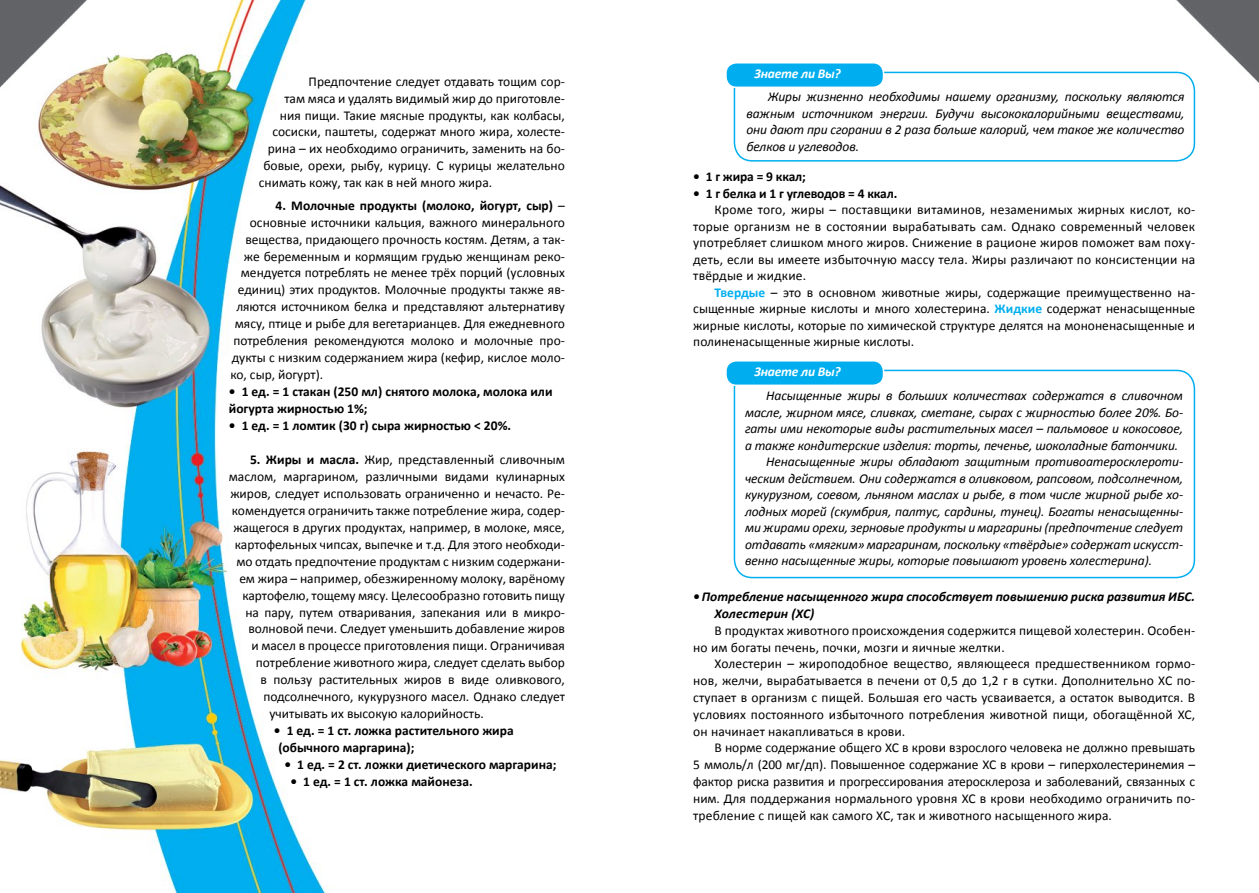
<style>
.page{position:relative;width:1259px;height:893px;background:#fff}
.page>*{position:absolute;margin:0;border:0;box-sizing:border-box;transform-origin:0 0}
.t1{font:13.5px/16.8px "Calibri";color:#000;text-align:justify}
.t2{font:italic 13.5px/16.5px "Calibri";letter-spacing:-.01em;color:#000;text-align:justify}
.t3{font:700 13.5px "Calibri";color:#000}
.t4{font:italic 700 13.5px "Calibri";color:#000}
.t5{font:italic 700 13.5px "Calibri";letter-spacing:-.015em;color:#fff}
.s1{font-weight:400}
.s2{font-weight:700}
.s3{font-weight:700;color:#00aeef}
</style>
<div class="page">
<img style="left:0;top:114px;width:333px;height:779px">
<div style="left:733px;top:72px;width:462px;height:90px;border:2px solid #00aeef;border-radius:18px"></div>
<div style="left:733px;top:370px;width:462px;height:208px;border:2px solid #00aeef;border-radius:18px"></div>
<div style="left:726px;top:361px;width:157px;height:24px;background:#00aeef;border-radius:10px"></div>
<div style="left:725px;top:360px;width:159px;height:26px;border:2px solid #fff;border-radius:10px"></div>
<img style="left:0;top:0;width:1259px;height:114px">
<p class="t1" style="left:309px;top:73px;width:258px">Предпочтение следует отдавать тощим сор-</p>
<p class="t1" style="left:284px;top:90px;width:282px">там мяса и удалять видимый жир до приготовле-</p>
<p class="t1" style="left:280px;top:107px;width:287px">ния пищи. Такие мясные продукты, как колбасы,</p>
<p class="t1" style="left:272px;top:124px;width:294px">сосиски, паштеты, содержат много жира, холесте-</p>
<p class="t1" style="left:268px;top:141px;width:298px">рина – их необходимо ограничить, заменить на бо-</p>
<p class="t1" style="left:263px;top:158px;width:303px">бовые, орехи, рыбу, курицу. С курицы желательно</p>
<p class="t1" style="left:259px;top:174px;width:235px">снимать кожу, так как в ней много жира.</p>
<p class="t3" style="left:276px;top:197px;width:291px">4. Молочные продукты (молоко, йогурт, сыр) <span class="s1">–</span></p>
<p class="t1" style="left:250px;top:214px;width:316px">основные источники кальция, важного минерального</p>
<p class="t1" style="left:245px;top:231px;width:321px">вещества, придающего прочность костям. Детям, а так-</p>
<p class="t1" style="left:244px;top:248px;width:322px">же беременным и кормящим грудью женщинам реко-</p>
<p class="t1" style="left:241px;top:265px;width:325px">мендуется потреблять не менее трёх порций (условных</p>
<p class="t1" style="left:238px;top:282px;width:328px">единиц) этих продуктов. Молочные продукты также яв-</p>
<p class="t1" style="left:236px;top:299px;width:330px">ляются источником белка и представляют альтернативу</p>
<p class="t1" style="left:235px;top:315px;width:331px">мясу, птице и рыбе для вегетарианцев. Для ежедневного</p>
<p class="t1" style="left:233px;top:332px;width:333px">потребления рекомендуются молоко и молочные про-</p>
<p class="t1" style="left:232px;top:349px;width:334px">дукты с низким содержанием жира (кефир, кислое моло-</p>
<p class="t1" style="left:230px;top:366px;width:94px">ко, сыр, йогурт).</p>
<p class="t3" style="left:229px;top:383px;width:325px">• 1 ед. = 1 стакан (250 мл) снятого молока, молока или</p>
<p class="t3" style="left:229px;top:400px;width:140px">йогурта жирностью 1%;</p>
<p class="t3" style="left:229px;top:417px;width:284px">• 1 ед. = 1 ломтик (30 г) сыра жирностью &lt; 20%.</p>
<p class="t1" style="left:250px;top:451px;width:316px"><span class="s2">5. Жиры и масла.</span> Жир, представленный сливочным</p>
<p class="t1" style="left:229px;top:468px;width:338px">маслом, маргарином, различными видами кулинарных</p>
<p class="t1" style="left:230px;top:485px;width:336px">жиров, следует использовать ограниченно и нечасто. Ре-</p>
<p class="t1" style="left:232px;top:502px;width:334px">комендуется ограничить также потребление жира, содер-</p>
<p class="t1" style="left:233px;top:519px;width:333px">жащегося в других продуктах, например, в молоке, мясе,</p>
<p class="t1" style="left:235px;top:536px;width:331px">картофельных чипсах, выпечке и т.д. Для этого необходи-</p>
<p class="t1" style="left:236px;top:553px;width:330px">мо отдать предпочтение продуктам с низким содержани-</p>
<p class="t1" style="left:239px;top:570px;width:327px">ем жира – например, обезжиренному молоку, варёному</p>
<p class="t1" style="left:242px;top:587px;width:324px">картофелю, тощему мясу. Целесообразно готовить пищу</p>
<p class="t1" style="left:245px;top:604px;width:321px">на пару, путем отваривания, запекания или в микро-</p>
<p class="t1" style="left:248px;top:621px;width:318px">волновой печи. Следует уменьшить добавление жиров</p>
<p class="t1" style="left:251px;top:638px;width:315px">и масел в процессе приготовления пищи. Ограничивая</p>
<p class="t1" style="left:256px;top:654px;width:310px">потребление животного жира, следует сделать выбор</p>
<p class="t1" style="left:260px;top:671px;width:306px">в пользу растительных жиров в виде оливкового,</p>
<p class="t1" style="left:263px;top:688px;width:303px">подсолнечного, кукурузного масел. Однако следует</p>
<p class="t1" style="left:269px;top:705px;width:216px">учитывать их высокую калорийность.</p>
<p class="t3" style="left:274px;top:722px;width:241px">• 1 ед. = 1 ст. ложка растительного жира</p>
<p class="t3" style="left:278px;top:739px;width:138px">(обычного маргарина);</p>
<p class="t3" style="left:284px;top:756px;width:274px">• 1 ед. = 2 ст. ложки диетического маргарина;</p>
<p class="t3" style="left:290px;top:773px;width:184px">• 1 ед. = 1 ст. ложка майонеза.</p>
<p class="t5" style="left:754px;top:65px;width:88px">Знаете ли Вы?</p>
<p class="t2" style="left:746px;top:88px;width:439px;text-indent:21px">Жиры жизненно необходимы нашему организму, поскольку являются важным источником энергии. Будучи высококалорийными веществами, они дают при сгорании в 2 раза больше калорий, чем такое же количество белков и углеводов.</p>
<p class="t3" style="left:693px;top:168px;width:114px">• 1 г жира = 9 ккал;</p>
<p class="t3" style="left:693px;top:185px;width:206px">• 1 г белка и 1 г углеводов = 4 ккал.</p>
<p class="t1" style="left:693px;top:202px;width:503px;text-indent:21px">Кроме того, жиры – поставщики витаминов, незаменимых жирных кислот, ко&shy;торые организм не в состоянии вырабатывать сам. Однако современный человек употребляет слишком много жиров. Снижение в рационе жиров поможет вам поху&shy;деть, если вы имеете избыточную массу тела. Жиры различают по консистенции на твёрдые и жидкие.</p>
<p class="t1" style="left:693px;top:284px;width:503px;text-indent:21px"><span class="s3">Твердые</span> – это в основном животные жиры, содержащие преимущественно на&shy;сыщенные жирные кислоты и много холестерина. <span class="s3">Жидкие</span> содержат ненасыщенные жирные кислоты, которые по химической структуре делятся на мононенасыщенные и полиненасыщенные жирные кислоты.</p>
<p class="t5" style="left:754px;top:363px;width:88px">Знаете ли Вы?</p>
<p class="t2" style="left:745px;top:387px;width:439px;text-indent:21px">Насыщенные жиры в больших количествах содержатся в сливочном масле, жирном мясе, сливках, сметане, сырах с жирностью более 20%. Бо&shy;гаты ими некоторые виды растительных масел – пальмовое и кокосовое, а также кондитерские изделия: торты, печенье, шоколадные батончики.</p>
<p class="t2" style="left:745px;top:453px;width:439px;text-indent:21px">Ненасыщенные жиры обладают защитным противоатеросклероти&shy;ческим действием. Они содержатся в оливковом, рапсовом, подсолнечном, кукурузном, соевом, льняном маслах и рыбе, в том числе жирной рыбе хо&shy;лодных морей (скумбрия, палтус, сардины, тунец). Богаты ненасыщенны&shy;ми жирами орехи, зерновые продукты и маргарины (предпочтение следует отдавать «мягким» маргаринам, поскольку «твёрдые» содержат искусст&shy;венно насыщенные жиры, которые повышают уровень холестерина).</p>
<p class="t4" style="left:693px;top:588px;width:503px">•Потребление насыщенного жира способствует повышению риска развития ИБС.</p>
<p class="t4" style="left:714px;top:605px;width:101px">Холестерин (ХС)</p>
<p class="t1" style="left:693px;top:622px;width:503px;text-indent:21px">В продуктах животного происхождения содержится пищевой холестерин. Особен&shy;но им богаты печень, почки, мозги и яичные желтки.</p>
<p class="t1" style="left:693px;top:656px;width:503px;text-indent:21px">Холестерин – жироподобное вещество, являющееся предшественником гормо&shy;нов, желчи, вырабатывается в печени от 0,5 до 1,2 г в сутки. Дополнительно ХС по&shy;ступает в организм с пищей. Большая его часть усваивается, а остаток выводится. В условиях постоянного избыточного потребления животной пищи, обогащённой ХС, он начинает накапливаться в крови.</p>
<p class="t1" style="left:693px;top:740px;width:503px;text-indent:21px">В норме содержание общего ХС в крови взрослого человека не должно превышать 5 ммоль/л (200 мг/дп). Повышенное содержание ХС в крови – гиперхолестеринемия – фактор риска развития и прогрессирования атеросклероза и заболеваний, связанных с ним. Для поддержания нормального уровня ХС в крови необходимо ограничить по&shy;требление с пищей как самого ХС, так и животного насыщенного жира.</p>
</div>
